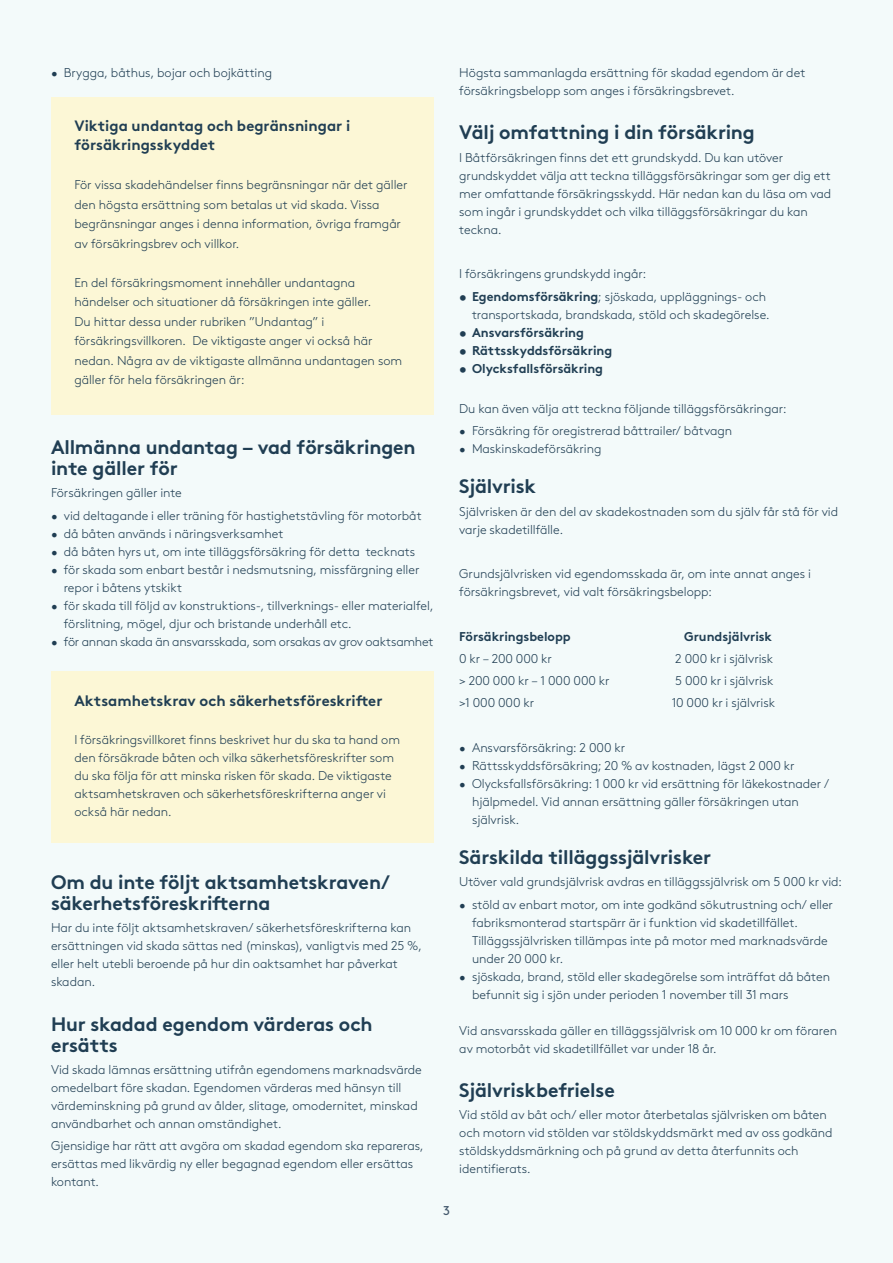
<style>
.page{position:relative;width:893px;height:1263px;background:#f3fafa}
.page>*{position:absolute;margin:0;border:0;box-sizing:border-box;transform-origin:0 0}
.t1{font:700 19.5px/21px "Gjen Brown OT";letter-spacing:-.01em;color:#203e53}
.t2{font:15px/19.5px "Gjen Brown OT Bold Alt";color:#203e53}
.t3{font:300 12.75px/18px "Gjen Brown OT";color:#203e53}
.t4{font:12.75px "Gjen Brown OT Bold Alt";letter-spacing:-.005em;color:#203e53}
.t5{font:300 12.75px "Gjen Brown OT";letter-spacing:-.02em;color:#203e53}
.t6{font:12.75px "Gjen Brown OT";color:#43586c}
.s1{font-family:"Gjen Brown OT Bold Alt";font-weight:400}
</style>
<div class="page">
<div style="left:51px;top:97px;width:383px;height:317px;background:#fcf7d6"></div>
<div style="left:51px;top:672px;width:383px;height:171px;background:#fcf7d6"></div>
<p class="t3" style="left:51px;top:63px;width:223px">• Brygga, båthus, bojar och bojkätting</p>
<p class="t2" style="left:74px;top:114px;width:277px">Viktiga undantag och begränsningar i försäkringsskyddet</p>
<p class="t3" style="left:74px;top:174px;width:335px;line-height:19.5px">För vissa skadehändelser finns begränsningar när det gäller den högsta ersättning som betalas ut vid skada. Vissa begränsningar anges i denna information, övriga framgår av försäkringsbrev och villkor.</p>
<p class="t3" style="left:74px;top:272px;width:329px;line-height:19.5px">En del försäkringsmoment innehåller undantagna händelser och situationer då försäkringen inte gäller.<br>Du hittar dessa under rubriken ”Undantag” i försäkringsvillkoren. De viktigaste anger vi också här nedan. Några av de viktigaste allmänna undantagen som gäller för hela försäkringen är:</p>
<h1 class="t1" style="left:51px;top:435px;width:366px">Allmänna undantag – vad försäkringen inte gäller för</h1>
<p class="t3" style="left:51px;top:483px;width:132px">Försäkringen gäller inte</p>
<p class="t3" style="left:51px;top:505px;width:372px">• vid deltagande i eller träning för hastighetstävling för motorbåt</p>
<p class="t3" style="left:51px;top:523px;width:234px">• då båten används i näringsverksamhet</p>
<p class="t3" style="left:51px;top:541px;width:366px">• då båten hyrs ut, om inte tilläggsförsäkring för detta tecknats</p>
<p class="t3" style="left:64px;top:559px;width:357px;text-indent:-13px">• för skada som enbart består i nedsmutsning, missfärgning eller repor i båtens ytskikt</p>
<p class="t3" style="left:64px;top:595px;width:371px;text-indent:-13px">• för skada till följd av konstruktions-, tillverknings- eller materialfel, förslitning, mögel, djur och bristande underhåll etc.</p>
<p class="t5" style="left:51px;top:632px;width:384px">• för annan skada än ansvarsskada, som orsakas av grov oaktsamhet</p>
<p class="t2" style="left:74px;top:689px;width:310px">Aktsamhetskrav och säkerhetsföreskrifter</p>
<p class="t3" style="left:74px;top:729px;width:327px">I försäkringsvillkoret finns beskrivet hur du ska ta hand om den försäkrade båten och vilka säkerhetsföreskrifter som du ska följa för att minska risken för skada. De viktigaste aktsamhetskraven och säkerhetsföreskrifterna anger vi också här nedan.</p>
<h1 class="t1" style="left:51px;top:870px;width:340px">Om du inte följt aktsamhetskraven/ säkerhetsföreskrifterna</h1>
<p class="t3" style="left:51px;top:918px;width:373px">Har du inte följt aktsamhetskraven/ säkerhetsföreskrifterna kan ersättningen vid skada sättas ned (minskas), vanligtvis med 25 %, eller helt utebli beroende på hur din oaktsamhet har påverkat skadan.</p>
<h1 class="t1" style="left:51px;top:1011px;width:323px">Hur skadad egendom värderas och ersätts</h1>
<p class="t3" style="left:51px;top:1060px;width:372px">Vid skada lämnas ersättning utifrån egendomens marknadsvärde omedelbart före skadan. Egendomen värderas med hänsyn till värdeminskning på grund av ålder, slitage, omodernitet, minskad användbarhet och annan omständighet.</p>
<p class="t3" style="left:51px;top:1136px;width:374px">Gjensidige har rätt att avgöra om skadad egendom ska repareras, ersättas med likvärdig ny eller begagnad egendom eller ersättas kontant.</p>
<p class="t3" style="left:459px;top:63px;width:348px">Högsta sammanlagda ersättning för skadad egendom är det försäkringsbelopp som anges i försäkringsbrevet.</p>
<h1 class="t1" style="left:459px;top:120px;width:297px">Välj omfattning i din försäkring</h1>
<p class="t3" style="left:459px;top:147px;width:373px">I Båtförsäkringen finns det ett grundskydd. Du kan utöver grundskyddet välja att teckna tilläggsförsäkringar som ger dig ett mer omfattande försäkringsskydd. Här nedan kan du läsa om vad som ingår i grundskyddet och vilka tilläggsförsäkringar du kan teckna.</p>
<p class="t3" style="left:459px;top:264px;width:189px">I försäkringens grundskydd ingår:</p>
<p class="t3" style="left:459px;top:286px;width:312px;text-align:right"><span class="s1">• Egendomsförsäkring</span>; sjöskada, uppläggnings- och transportskada, brandskada, stöld och skadegörelse.</p>
<p class="t4" style="left:459px;top:322px;width:126px">• Ansvarsförsäkring</p>
<p class="t4" style="left:459px;top:340px;width:155px">• Rättsskyddsförsäkring</p>
<p class="t4" style="left:459px;top:358px;width:145px">• Olycksfallsförsäkring</p>
<p class="t3" style="left:459px;top:398px;width:329px">Du kan även välja att teckna följande tilläggsförsäkringar:</p>
<p class="t3" style="left:459px;top:421px;width:274px">• Försäkring för oregistrerad båttrailer/ båtvagn</p>
<p class="t3" style="left:459px;top:439px;width:144px">• Maskinskadeförsäkring</p>
<h1 class="t1" style="left:459px;top:474px;width:78px">Självrisk</h1>
<p class="t3" style="left:459px;top:501px;width:380px">Självrisken är den del av skadekostnaden som du själv får stå för vid varje skadetillfälle.</p>
<p class="t3" style="left:459px;top:564px;width:353px">Grundsjälvrisken vid egendomsskada är, om inte annat anges i försäkringsbrevet, vid valt försäkringsbelopp:</p>
<p class="t4" style="left:459px;top:626px;width:113px">Försäkringsbelopp</p>
<p class="t4" style="left:684px;top:626px;width:90px">Grundsjälvrisk</p>
<p class="t3" style="left:459px;top:648px;width:94px">0 kr – 200 000 kr</p>
<p class="t3" style="left:675px;top:648px;width:99px">2 000 kr i självrisk</p>
<p class="t3" style="left:459px;top:671px;width:152px">&gt; 200 000 kr – 1 000 000 kr</p>
<p class="t3" style="left:675px;top:671px;width:100px">5 000 kr i självrisk</p>
<p class="t3" style="left:459px;top:693px;width:76px">&gt;1 000 000 kr</p>
<p class="t3" style="left:672px;top:693px;width:105px">10 000 kr i självrisk</p>
<p class="t3" style="left:459px;top:737px;width:167px">• Ansvarsförsäkring: 2 000 kr</p>
<p class="t3" style="left:459px;top:755px;width:337px">• Rättsskyddsförsäkring; 20 % av kostnaden, lägst 2 000 kr</p>
<p class="t3" style="left:472px;top:773px;width:359px;text-indent:-13px">• Olycksfallsförsäkring: 1 000 kr vid ersättning för läkekostnader / hjälpmedel. Vid annan ersättning gäller försäkringen utan självrisk.</p>
<h1 class="t1" style="left:459px;top:845px;width:253px">Särskilda tilläggssjälvrisker</h1>
<p class="t3" style="left:459px;top:872px;width:384px">Utöver vald grundsjälvrisk avdras en tilläggssjälvrisk om 5 000 kr vid:</p>
<p class="t3" style="left:472px;top:894px;width:363px;text-indent:-13px">• stöld av enbart motor, om inte godkänd sökutrustning och/ eller fabriksmonterad startspärr är i funktion vid skadetillfället.<br>Tilläggssjälvrisken tillämpas inte på motor med marknadsvärde under 20 000 kr.</p>
<p class="t3" style="left:472px;top:966px;width:360px;text-indent:-13px">• sjöskada, brand, stöld eller skadegörelse som inträffat då båten befunnit sig i sjön under perioden 1 november till 31 mars</p>
<p class="t3" style="left:459px;top:1020px;width:379px">Vid ansvarsskada gäller en tilläggssjälvrisk om 10 000 kr om föraren av motorbåt vid skadetillfället var under 18 år.</p>
<h1 class="t1" style="left:459px;top:1078px;width:157px">Självriskbefrielse</h1>
<p class="t3" style="left:459px;top:1105px;width:375px">Vid stöld av båt och/ eller motor återbetalas självrisken om båten och motorn vid stölden var stöldskyddsmärkt med av oss godkänd stöldskyddsmärkning och på grund av detta återfunnits och identifierats.</p>
<p class="t6" style="left:443px;top:1201px;width:8px">3</p>
</div>
